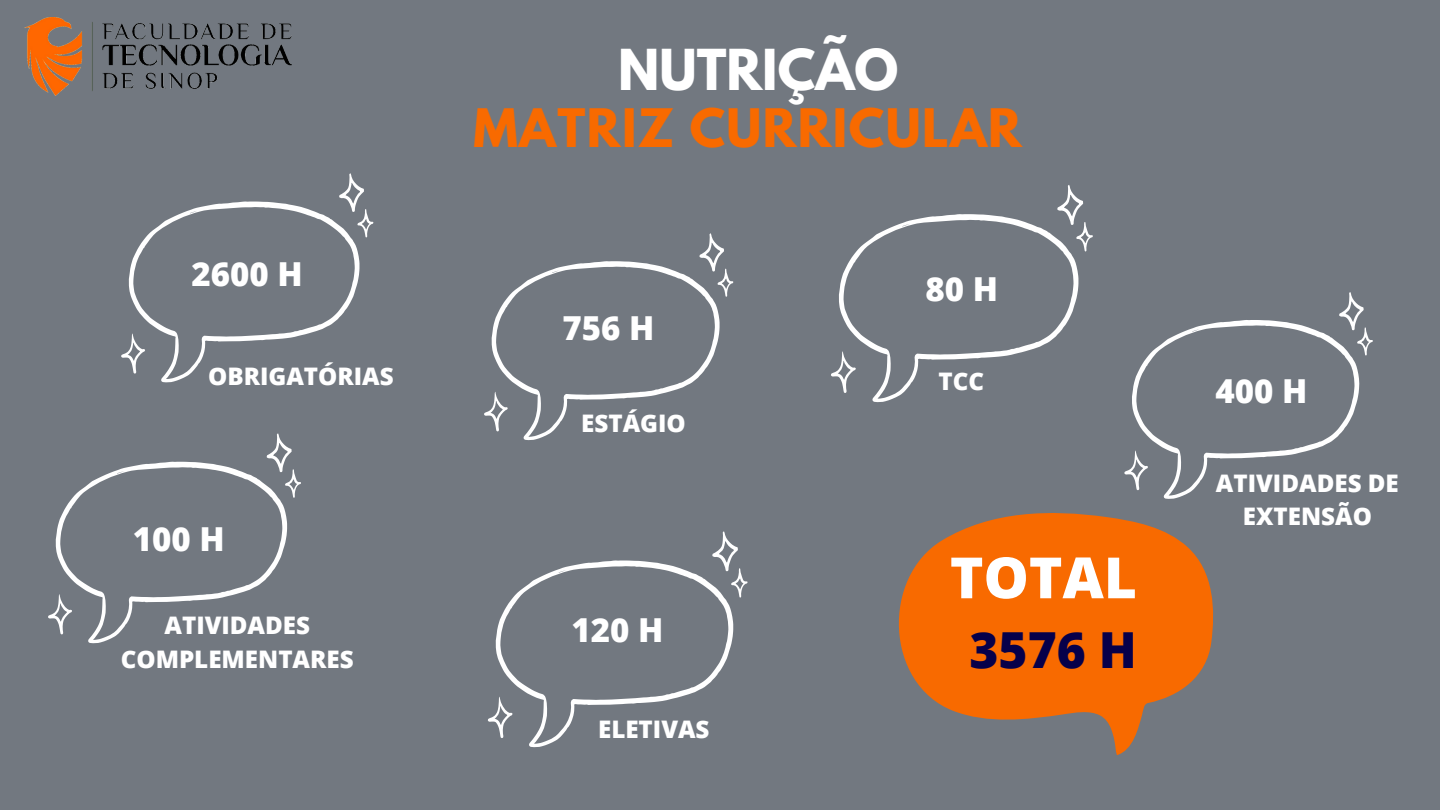
<style>
.page{position:relative;width:1440px;height:810px;background:#727880}
.page>*{position:absolute;margin:0;border:0;box-sizing:border-box;transform-origin:0 0}
.t1{font:800 56.9px "Open Sans";color:#fff}
.t2{font:700 50px "League Spartan";color:#fff}
.t3{font:800 49.7px "Open Sans";color:#06004a}
.t4{font:700 47px "League Spartan";letter-spacing:.03em;color:#f86a00}
.t5{font:800 33px "Open Sans";color:#fff}
.t6{font:800 24.2px/33.8px "Open Sans";color:#fff;text-align:center}
</style>
<div class="page">
<img style="left:25px;top:18px;width:266px;height:78px">
<svg style="left:121px;top:173px;width:252px;height:210px"></svg>
<svg style="left:484px;top:233px;width:249px;height:207px"></svg>
<svg style="left:831px;top:185px;width:262px;height:217px"></svg>
<svg style="left:1124px;top:292px;width:249px;height:207px"></svg>
<svg style="left:48px;top:433px;width:253px;height:210px"></svg>
<svg style="left:488px;top:531px;width:260px;height:216px"></svg>
<svg style="left:898px;top:513px;width:316px;height:242px;fill:#f86a00"></svg>
<h3 class="t5" style="left:191px;top:251px;width:113px">2600 H</h3>
<p class="t6" style="left:208px;top:359px;width:187px">OBRIGATÓRIAS</p>
<h3 class="t5" style="left:133px;top:515px;width:93px">100 H</h3>
<h2 class="t2" style="left:618px;top:45px;width:282px">NUTRIÇÃO</h2>
<h3 class="t4" style="left:473px;top:105px;width:550px">MATRIZ CURRICULAR</h3>
<h3 class="t5" style="left:562px;top:305px;width:93px">756 H</h3>
<p class="t6" style="left:581px;top:406px;width:106px">ESTÁGIO</p>
<h3 class="t5" style="left:925px;top:266px;width:74px">80 H</h3>
<p class="t6" style="left:939px;top:364px;width:47px">TCC</p>
<h3 class="t5" style="left:1215px;top:367px;width:93px">400 H</h3>
<p class="t6" style="left:1216px;top:465px;width:184px">ATIVIDADES DE<br>EXTENSÃO</p>
<p class="t6" style="left:121px;top:608px;width:234px">ATIVIDADES<br>COMPLEMENTARES</p>
<h3 class="t5" style="left:572px;top:607px;width:93px">120 H</h3>
<p class="t6" style="left:598px;top:712px;width:113px">ELETIVAS</p>
<h1 class="t1" style="left:950px;top:538px;width:189px">TOTAL</h1>
<h3 class="t3" style="left:970px;top:615px;width:169px">3576 H</h3>
</div>
